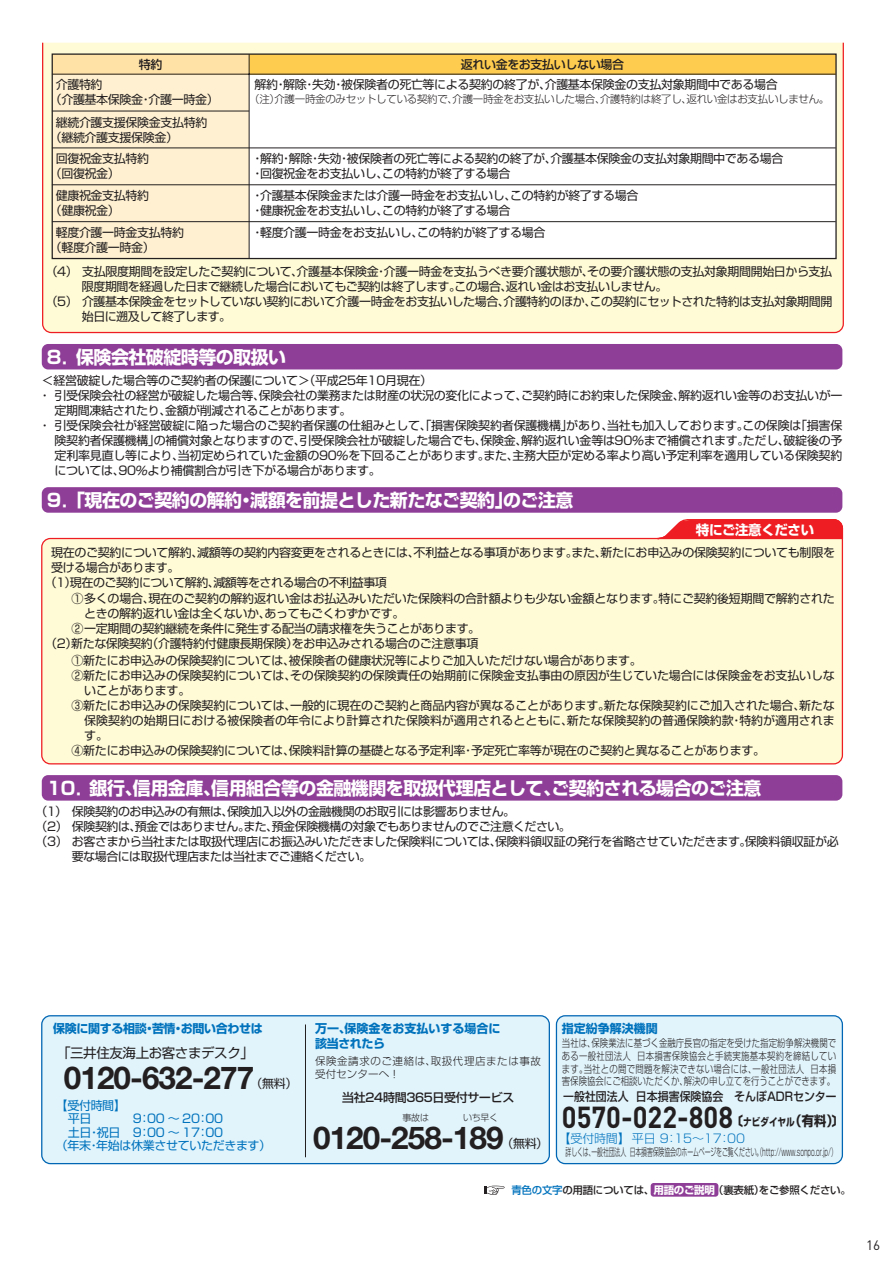
<style>
.page{position:relative;width:893px;height:1263px;background:#fff}
.page>*{position:absolute;margin:0;border:0;box-sizing:border-box;transform-origin:0 0}
.t1{font:700 31.5px "Helvetica Neue";letter-spacing:-.03em;color:#231f20}
.t2{font:700 30px "DIN";color:#231f20;scale:.91 1}
.t3{font:700 18px "Shin Go";letter-spacing:-.03em;color:#fff}
.t4{font:13.5px "Shin Go";letter-spacing:-.03em;color:#231f20}
.t5{font:700 13.5px "Shin Go";letter-spacing:-.03em;color:#fff}
.t6{font:700 13.5px "Shin Go";color:#231f20;scale:.88 1}
.t7{font:13.5px "DIN";color:#231f20}
.t8{font:12px/15px "Shin Go";letter-spacing:-.03em;color:#231f20}
.t9{font:12px "Shin Go";letter-spacing:-.005em;color:#231f20}
.t10{font:12px/13.5px "Shin Go";letter-spacing:-.03em;color:#0072bc}
.t11{font:500 12px "Shin Go";letter-spacing:-.03em;color:#231f20}
.t12{font:700 12px/15px "Shin Go";color:#0072bc}
.t13{font:500 12px "Shin Go";color:#231f20;scale:.91 1}
.t14{font:700 12px "Shin Go";letter-spacing:-.03em;color:#0072bc}
.t15{font:300 12px "Shin Go";letter-spacing:-.02em;color:#0072bc}
.t16{font:700 10.65px "Shin Go";color:#231f20;scale:.8 1}
.t17{font:300 10.5px/12.8px "Shin Go";letter-spacing:-.02em;color:#231f20;text-align:justify;scale:.8 1}
.t18{font:300 10.5px "Shin Go";letter-spacing:-.02em;color:#231f20}
.t19{font:300 10.5px "Shin Go";letter-spacing:-.02em;color:#231f20;scale:.56 1}
.t20{font:500 10.5px "Shin Go";letter-spacing:-.03em;color:#231f20}
.t21{font:300 10.5px/13.5px "Shin Go";letter-spacing:.055em;color:#231f20}
.t22{font:300 9px "Shin Go";letter-spacing:-.03em;color:#231f20}
.s1{font-size:13.5px}
.s2{color:#0072bc}
.s3{font-weight:700;color:#fff}
</style>
<div class="page">
<div style="left:41px;top:537px;width:803px;height:228px;background:#fffbd6"></div>
<svg style="left:656px;top:519px;width:188px;height:21px;background:#f0393d"></svg>
<div style="left:42px;top:487px;width:800px;height:26px;background:#8f3e97;border-radius:6px"></div>
<div style="left:42px;top:344px;width:800px;height:25px;background:#8f3e97;border-radius:6px"></div>
<div style="left:42px;top:775px;width:800px;height:26px;background:#8f3e97;border-radius:6px"></div>
<svg style="left:42px;top:42px;width:802px;height:292px;background:#fdf4d1"></svg>
<div style="left:52px;top:54px;width:784px;height:204px;background:#fff"></div>
<div style="left:52px;top:74px;width:197px;height:185px;background:#fef0d0"></div>
<hr style="left:52px;top:148px;width:784px;height:1px;background:#231f20">
<hr style="left:52px;top:111px;width:197px;height:1px;background:#231f20">
<hr style="left:52px;top:221px;width:784px;height:1px;background:#231f20">
<hr style="left:52px;top:185px;width:784px;height:1px;background:#231f20">
<div style="left:249px;top:54px;width:587px;height:20px;background:#fecc4e"></div>
<div style="left:52px;top:54px;width:197px;height:20px;background:#ffe2a5"></div>
<hr style="left:249px;top:54px;width:1px;height:204px;background:#231f20">
<hr style="left:52px;top:74px;width:784px;height:1px;background:#231f20">
<div style="left:52px;top:53px;width:785px;height:206px;border:1px solid #231f20"></div>
<div style="left:42px;top:1016px;width:507px;height:147px;background:#e1f4fc;border-radius:9px"></div>
<div style="left:41px;top:1015px;width:509px;height:149px;border:1px solid #0166b3;border-radius:9px"></div>
<hr style="left:305px;top:1024px;width:1px;height:133px;background:#231f20">
<div style="left:556px;top:1016px;width:286px;height:147px;background:#e1f4fc;border-radius:9px"></div>
<div style="left:556px;top:1015px;width:287px;height:149px;border:1px solid #0166b3;border-radius:9px"></div>
<div style="left:651px;top:1183px;width:67px;height:13px;background:#8f3e97;border-radius:3px"></div>
<svg style="left:484px;top:1186px;width:21px;height:9px"></svg>
<p class="t11" style="left:139px;top:60px;width:25px">特約</p>
<p class="t11" style="left:461px;top:60px;width:165px">返れい金をお支払いしない場合</p>
<p class="t8" style="left:50px;top:79px;width:170px;text-indent:6px">介護特約<br>（介護基本保険金・介護一時金）</p>
<p class="t8" style="left:50px;top:116px;width:159px;text-indent:6px">継続介護支援保険金支払特約（継続介護支援保険金）</p>
<p class="t8" style="left:50px;top:153px;width:101px;text-indent:6px">回復祝金支払特約（回復祝金）</p>
<p class="t8" style="left:50px;top:190px;width:101px;text-indent:6px">健康祝金支払特約（健康祝金）</p>
<p class="t8" style="left:50px;top:226px;width:136px;text-indent:6px">軽度介護一時金支払特約（軽度介護一時金）</p>
<p class="t8" style="left:254px;top:78px;width:525px">解約・解除・失効・被保険者の死亡等による契約の終了が、介護基本保険金の支払対象期間中である場合</p>
<p class="t18" style="left:249px;top:95px;width:582px">（注）介護一時金のみセットしている契約で、介護一時金をお支払いした場合、介護特約は終了し、返れい金はお支払いしません。</p>
<p class="t8" style="left:251px;top:152px;width:534px">・解約・解除・失効・被保険者の死亡等による契約の終了が、介護基本保険金の支払対象期間中である場合・回復祝金をお支払いし、この特約が終了する場合</p>
<p class="t8" style="left:251px;top:189px;width:389px">・介護基本保険金または介護一時金をお支払いし、この特約が終了する場合・健康祝金をお支払いし、この特約が終了する場合</p>
<p class="t8" style="left:251px;top:226px;width:295px">・軽度介護一時金をお支払いし、この特約が終了する場合</p>
<p class="t8" style="left:46px;top:266px;width:788px">（4） 支払限度期間を設定したご契約について、介護基本保険金・介護一時金を支払うべき要介護状態が、その要介護状態の支払対象期間開始日から支払</p>
<p class="t8" style="left:82px;top:281px;width:587px">限度期間を経過した日まで継続した場合においてもご契約は終了します。この場合、返れい金はお支払いしません。</p>
<p class="t8" style="left:46px;top:296px;width:788px">（5） 介護基本保険金をセットしていない契約において介護一時金をお支払いした場合、介護特約のほか、この契約にセットされた特約は支払対象期間開</p>
<p class="t8" style="left:82px;top:311px;width:151px">始日に遡及して終了します。</p>
<h3 class="t3" style="left:47px;top:350px;width:241px">8．保険会社破綻時等の取扱い</h3>
<p class="t8" style="left:42px;top:375px;width:392px">＜経営破綻した場合等のご契約者の保護について＞（平成25年10月現在）</p>
<p class="t8" style="left:39px;top:390px;width:805px">・ 引受保険会社の経営が破綻した場合等、保険会社の業務または財産の状況の変化によって、ご契約時にお約束した保険金、解約返れい金等のお支払いが一</p>
<p class="t8" style="left:55px;top:405px;width:298px">定期間凍結されたり、金額が削減されることがあります。</p>
<p class="t8" style="left:39px;top:420px;width:805px">・ 引受保険会社が経営破綻に陥った場合のご契約者保護の仕組みとして、「損害保険契約者保護機構」があり、当社も加入しております。この保険は「損害保</p>
<p class="t8" style="left:55px;top:435px;width:789px">険契約者保護機構」の補償対象となりますので、引受保険会社が破綻した場合でも、保険金、解約返れい金等は90％まで補償されます。ただし、破綻後の予</p>
<p class="t8" style="left:55px;top:450px;width:789px">定利率見直し等により、当初定められていた金額の90％を下回ることがあります。また、主務大臣が定める率より高い予定利率を適用している保険契約</p>
<p class="t8" style="left:55px;top:465px;width:328px">については、90％より補償割合が引き下がる場合があります。</p>
<h3 class="t3" style="left:47px;top:493px;width:528px">9．「現在のご契約の解約・減額を前提とした新たなご契約」のご注意</h3>
<p class="t8" style="left:51px;top:546px;width:785px">現在のご契約について解約、減額等の契約内容変更をされるときには、不利益となる事項があります。また、新たにお申込みの保険契約についても制限を</p>
<p class="t8" style="left:51px;top:561px;width:130px">受ける場合があります。</p>
<p class="t8" style="left:45px;top:576px;width:344px">（1）現在のご契約について解約、減額等をされる場合の不利益事項</p>
<p class="t5" style="left:696px;top:524px;width:120px">特にご注意ください</p>
<p class="t8" style="left:71px;top:592px;width:765px">① 多くの場合、現在のご契約の解約返れい金はお払込みいただいた保険料の合計額よりも少ない金額となります。特にご契約後短期間で解約された</p>
<p class="t8" style="left:84px;top:607px;width:322px">ときの解約返れい金は全くないか、あってもごくわずかです。</p>
<p class="t8" style="left:71px;top:622px;width:410px">② 一定期間の契約継続を条件に発生する配当の請求権を失うことがあります。</p>
<p class="t8" style="left:71px;top:654px;width:572px">①新たにお申込みの保険契約については、被保険者の健康状況等によりご加入いただけない場合があります。</p>
<p class="t8" style="left:71px;top:669px;width:765px">②新たにお申込みの保険契約については、その保険契約の保険責任の始期前に保険金支払事由の原因が生じていた場合には保険金をお支払いしな</p>
<p class="t8" style="left:84px;top:684px;width:108px">いことがあります。</p>
<p class="t8" style="left:71px;top:699px;width:765px">③新たにお申込みの保険契約については、一般的に現在のご契約と商品内容が異なることがあります。新たな保険契約にご加入された場合、新たな</p>
<p class="t9" style="left:84px;top:716px;width:752px">保険契約の始期日における被保険者の年令により計算された保険料が適用されるとともに、新たな保険契約の普通保険約款・特約が適用されま</p>
<p class="t8" style="left:84px;top:729px;width:25px">す。</p>
<p class="t8" style="left:71px;top:744px;width:695px">④新たにお申込みの保険契約については、保険料計算の基礎となる予定利率・予定死亡率等が現在のご契約と異なることがあります。</p>
<p class="t8" style="left:45px;top:638px;width:435px">（2）新たな保険契約（介護特約付健康長期保険）をお申込みされる場合のご注意事項</p>
<h3 class="t3" style="left:47px;top:781px;width:716px">10．銀行、信用金庫、信用組合等の金融機関を取扱代理店として、ご契約される場合のご注意</h3>
<p class="t8" style="left:36px;top:806px;width:481px">（1） 保険契約のお申込みの有無は、保険加入以外の金融機関のお取引には影響ありません。</p>
<p class="t8" style="left:36px;top:821px;width:537px">（2） 保険契約は、預金ではありません。また、預金保険機構の対象でもありませんのでご注意ください。</p>
<p class="t8" style="left:36px;top:836px;width:805px">（3） お客さまから当社または取扱代理店にお振込みいただきました保険料については、保険料領収証の発行を省略させていただきます。保険料領収証が必</p>
<p class="t8" style="left:72px;top:851px;width:301px">要な場合には取扱代理店または当社までご連絡ください。</p>
<p class="t14" style="left:53px;top:1024px;width:211px">保険に関する相談・苦情・お問い合わせは</p>
<p class="t4" style="left:57px;top:1048px;width:198px">「三井住友海上お客さまデスク」</p>
<h1 class="t1" style="left:64px;top:1067px;width:192px">0120-632-277</h1>
<p class="t8" style="left:251px;top:1077px;width:48px">（無料）</p>
<p class="t10" style="left:68px;top:1100px;width:60px;text-indent:-12px">【受付時間】平日</p>
<p class="t10" style="left:133px;top:1113px;width:92px">9：00 ～ 20：00</p>
<p class="t10" style="left:68px;top:1127px;width:157px">土日・祝日 9：00 ～ 17：00</p>
<p class="t10" style="left:56px;top:1140px;width:217px">（年末・年始は休業させていただきます）</p>
<p class="t12" style="left:315px;top:1023px;width:187px">万一、保険金をお支払いする場合に該当されたら</p>
<p class="t21" style="left:315px;top:1056px;width:227px">保険金請求のご連絡は、取扱代理店または事故受付センターへ！</p>
<p class="t11" style="left:342px;top:1092px;width:174px">当社24時間365日受付サービス</p>
<p class="t12" style="left:562px;top:1022px;width:97px">指定紛争解決機関</p>
<p class="t17" style="left:562px;top:1038px;width:344px">当社は、保険業法に基づく金融庁長官の指定を受けた指定紛争解決機関である一般社団法人 日本損害保険協会と手続実施基本契約を締結しています。当社との間で問題を解決できない場合には、一般社団法人 日本損害保険協会にご相談いただくか、解決の申し立てを行うことができます。</p>
<p class="t13" style="left:563px;top:1092px;width:302px">一般社団法人 日本損害保険協会　そんぽADRセンター</p>
<h2 class="t2" style="left:562px;top:1097px;width:190px">0570-022-808</h2>
<p class="t6" style="left:731px;top:1116px;width:130px">〔　　　　　 　　〕</p>
<p class="t22" style="left:403px;top:1114px;width:28px">事故は</p>
<p class="t22" style="left:463px;top:1114px;width:37px">いち早く</p>
<p class="t16" style="left:743px;top:1118px;width:121px">ナビダイヤル<span class="s1">（有料）</span></p>
<h1 class="t1" style="left:313px;top:1126px;width:192px">0120-258-189</h1>
<p class="t8" style="left:501px;top:1137px;width:48px">（無料）</p>
<p class="t15" style="left:559px;top:1133px;width:188px">【受付時間】 平日 9：15～17：00</p>
<p class="t19" style="left:566px;top:1148px;width:486px">詳しくは、一般社団法人 日本損害保険協会のホームページをご覧ください。（http://www.sonpo.or.jp/）</p>
<p class="t20" style="left:511px;top:1186px;width:341px"><span class="s2">青色の文字</span>の用語については、<span class="s3">用語のご説明</span> （裏表紙）をご参照ください。</p>
<p class="t7" style="left:866px;top:1237px;width:16px">16</p>
</div>
